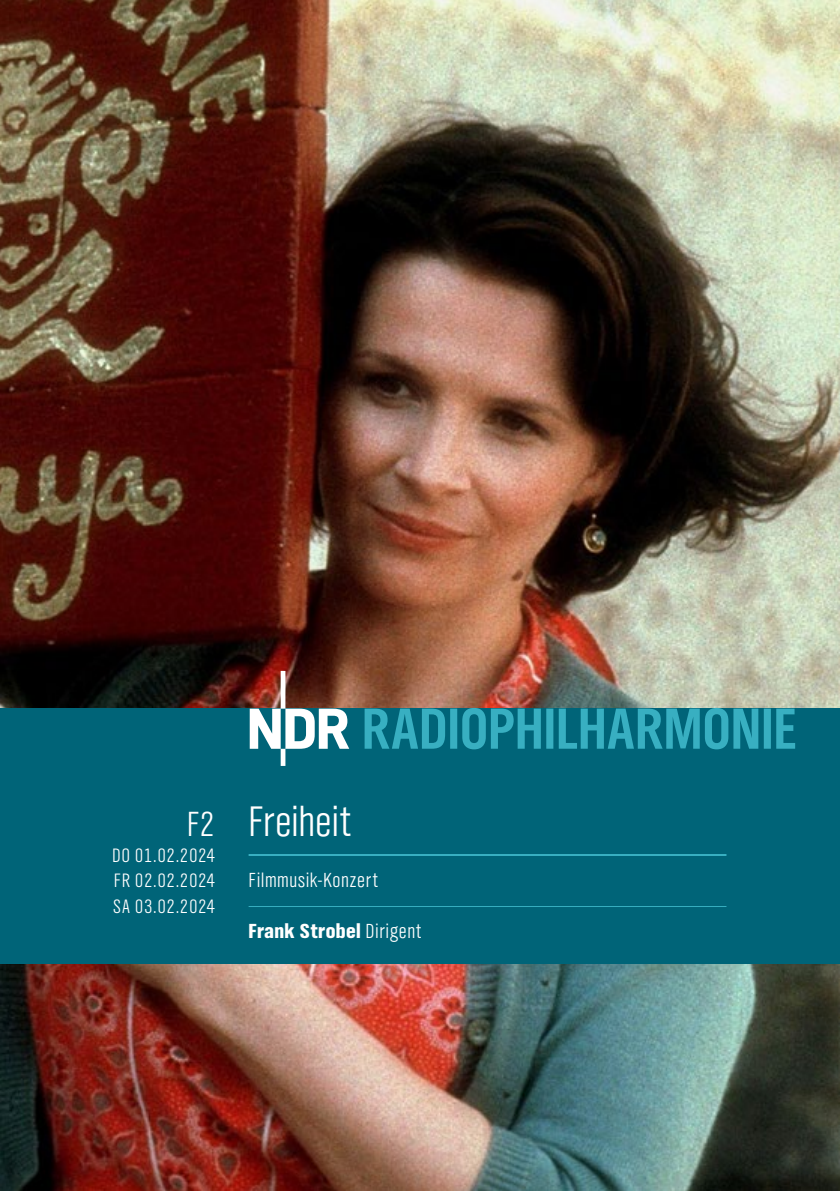
<style>
.page{position:relative;width:840px;height:1191px;background:#fff}
.page>*{position:absolute;margin:0;border:0;box-sizing:border-box;transform-origin:0 0}
.t1{font:300 44px "NDR Sans Cond";letter-spacing:-.005em;color:#fff}
.t2{font:900 21px "NDR Sans Cond";letter-spacing:.02em;color:#fff}
.t3{font:300 21px "NDR Sans Cond";letter-spacing:.03em;color:#fff}
.t4{font:300 20px/25.6px "NDR Sans Cond";letter-spacing:.025em;color:#fff;text-align:justify}
.s1{font-size:36px}
.s2{font-weight:300}
</style>
<div class="page">
<img style="left:0;top:0;width:839px;height:1191px">
<div style="left:0;top:708px;width:839px;height:256px;background:#006478"></div>
<hr style="left:248px;top:854px;width:478px;height:2px;background:#38afc1">
<hr style="left:248px;top:906px;width:478px;height:1px;background:#38afc1">
<svg style="left:249px;top:671px;width:100px;height:95px"></svg>
<svg style="left:364px;top:708px;width:430px;height:41px"></svg>
<h1 class="t1" style="left:187px;top:795px;width:165px"><span class="s1">F2</span> Freiheit</h1>
<p class="t4" style="left:112px;top:842px;width:104px">DO 01.02.2024<br>FR 02.02.2024<br>SA 03.02.2024</p>
<p class="t3" style="left:248px;top:867px;width:131px">Filmmusik-Konzert</p>
<p class="t2" style="left:248px;top:917px;width:174px">Frank Strobel <span class="s2">Dirigent</span></p>
</div>
